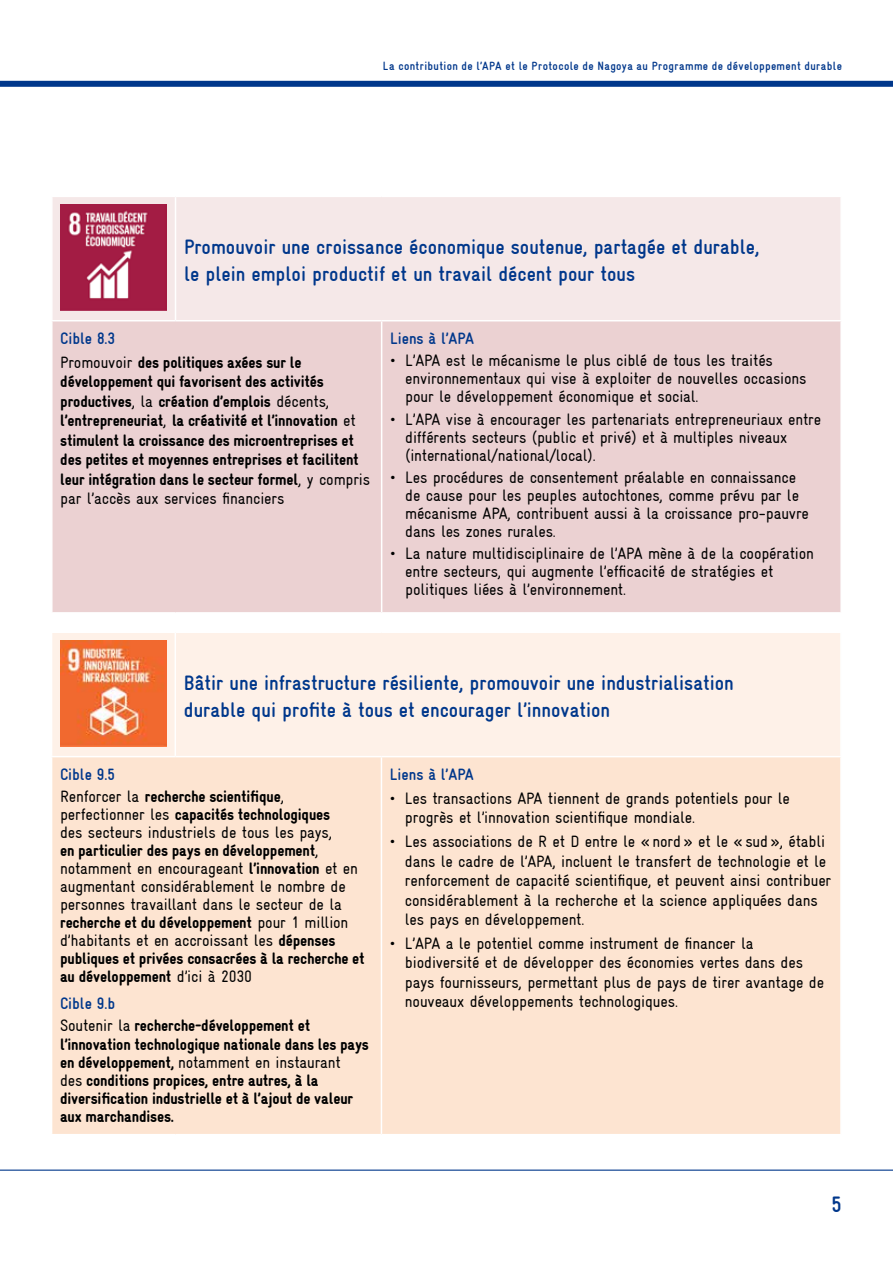
<style>
.page{position:relative;width:893px;height:1263px;background:#fff}
.page>*{position:absolute;margin:0;border:0;box-sizing:border-box;transform-origin:0 0}
.t1{font:700 condensed 22.5px "Gravur";color:#00378b}
.t2{font:700 condensed 21px/27px "Gravur";color:#00378b}
.t3{font:condensed 16.5px/18px "Gravur";letter-spacing:-.01em;color:#000}
.t4{font:900 condensed 16.5px/19.5px "Gravur";letter-spacing:-.01em;color:#000}
.t5{font:700 condensed 16.5px "Gravur";color:#00378b}
.t6{font:700 condensed 12px "Gravur";letter-spacing:.03em;color:#00378b}
.s1{font-weight:700;color:#00378b}
.s2{font-weight:400}
.s3{font-weight:900}
</style>
<div class="page">
<div style="left:0;top:81px;width:893px;height:6px;background:#00378b"></div>
<div style="left:53px;top:197px;width:787px;height:123px;background:#f5e8e8"></div>
<div style="left:53px;top:321px;width:787px;height:292px;background:#ebd1d2"></div>
<hr style="left:175px;top:197px;width:1px;height:123px;background:#fff">
<hr style="left:381px;top:321px;width:1px;height:291px;background:#fff">
<hr style="left:51px;top:612px;width:124px;height:2px;background:#fff">
<hr style="left:176px;top:612px;width:206px;height:2px;background:#fff">
<hr style="left:382px;top:612px;width:460px;height:2px;background:#fff">
<img style="left:60px;top:205px;width:106px;height:106px">
<div style="left:52px;top:633px;width:788px;height:123px;background:#fef1e8"></div>
<div style="left:52px;top:757px;width:788px;height:377px;background:#fde4d1"></div>
<hr style="left:175px;top:633px;width:1px;height:123px;background:#fff">
<hr style="left:381px;top:757px;width:1px;height:377px;background:#fff">
<img style="left:60px;top:641px;width:106px;height:106px">
<hr style="left:0;top:1169px;width:893px;height:2px;background:#00378b">
<p class="t6" style="left:383px;top:59px;width:460px">La contribution de l’APA et le Protocole de Nagoya au Programme de développement durable</p>
<p class="t2" style="left:184px;top:234px;width:577px">Promouvoir une croissance économique soutenue, partagée et durable, le plein emploi productif et un travail décent pour tous</p>
<p class="t4" style="left:60px;top:327px;width:243px;line-height:23.7px"><span class="s1">Cible 8.3<br></span><span class="s2">Promouvoir</span> des politiques axées sur le</p>
<p class="t4" style="left:60px;top:372px;width:311px">développement qui favorisent des activités productives<span class="s2">, la</span> création d’emplois <span class="s2">décents, </span>l’entrepreneuriat<span class="s2">,</span> la créativité et l’innovation <span class="s2">et </span>stimulent la croissance des microentreprises et des petites et moyennes entreprises et facilitent leur intégration dans le secteur formel<span class="s2">, y compris par l’accès aux services financiers</span></p>
<p class="t5" style="left:390px;top:329px;width:85px">Liens à l’APA</p>
<p class="t3" style="left:405px;top:352px;width:403px;text-indent:-15px">• L’APA est le mécanisme le plus ciblé de tous les traités environnementaux qui vise à exploiter de nouvelles occasions pour le développement économique et social.</p>
<p class="t3" style="left:405px;top:410px;width:418px;text-indent:-15px">• L’APA vise à encourager les partenariats entrepreneuriaux entre différents secteurs (public et privé) et à multiples niveaux (international/national/local).</p>
<p class="t3" style="left:405px;top:468px;width:405px;text-indent:-15px">• Les procédures de consentement préalable en connaissance de cause pour les peuples autochtones, comme prévu par le mécanisme APA, contribuent aussi à la croissance pro-pauvre dans les zones rurales.</p>
<p class="t3" style="left:405px;top:544px;width:410px;text-indent:-15px">• La nature multidisciplinaire de l’APA mène à de la coopération entre secteurs, qui augmente l’efficacité de stratégies et politiques liées à l’environnement.</p>
<p class="t2" style="left:184px;top:670px;width:551px">Bâtir une infrastructure résiliente, promouvoir une industrialisation durable qui profite à tous et encourager l’innovation</p>
<p class="t4" style="left:60px;top:763px;width:225px;line-height:22.2px"><span class="s1">Cible 9.5<br></span><span class="s2">Renforcer la</span> recherche scientifique<span class="s2">,</span></p>
<p class="t3" style="left:60px;top:805px;width:306px">perfectionner les <span class="s3">capacités technologiques<br></span>des secteurs industriels de tous les pays,<br><span class="s3">en particulier des pays en développement</span>, notamment en encourageant <span class="s3">l’innovation</span> et en augmentant considérablement le nombre de personnes travaillant dans le secteur de la <span class="s3">recherche et du développement</span> pour 1 million d’habitants et en accroissant les <span class="s3">dépenses publiques et privées consacrées à la recherche et au développement</span> d’ici à 2030</p>
<p class="t4" style="left:60px;top:992px;width:252px;line-height:22.2px"><span class="s1">Cible 9.b<br></span><span class="s2">Soutenir la</span> recherche-développement et</p>
<p class="t4" style="left:60px;top:1035px;width:310px;line-height:18px">l’innovation technologique nationale dans les pays en développement, <span class="s2">notamment en instaurant<br>des</span> conditions propices, entre autres, à la diversification industrielle et à l’ajout de valeur aux marchandises.</p>
<p class="t5" style="left:390px;top:765px;width:85px">Liens à l’APA</p>
<p class="t3" style="left:405px;top:788px;width:387px;line-height:19.5px;text-indent:-15px">• Les transactions APA tiennent de grands potentiels pour le progrès et l’innovation scientifique mondiale.</p>
<p class="t3" style="left:405px;top:831px;width:428px;line-height:19.5px;text-indent:-15px">• Les associations de R et D entre le «nord» et le «sud», établi dans le cadre de l’APA, incluent le transfert de technologie et le renforcement de capacité scientifique, et peuvent ainsi contribuer considérablement à la recherche et la science appliquées dans les pays en développement.</p>
<p class="t3" style="left:405px;top:933px;width:421px;line-height:19.5px;text-indent:-15px">• L’APA a le potentiel comme instrument de financer la biodiversité et de développer des économies vertes dans des pays fournisseurs, permettant plus de pays de tirer avantage de nouveaux développements technologiques.</p>
<h1 class="t1" style="left:831px;top:1192px;width:12px">5</h1>
</div>
